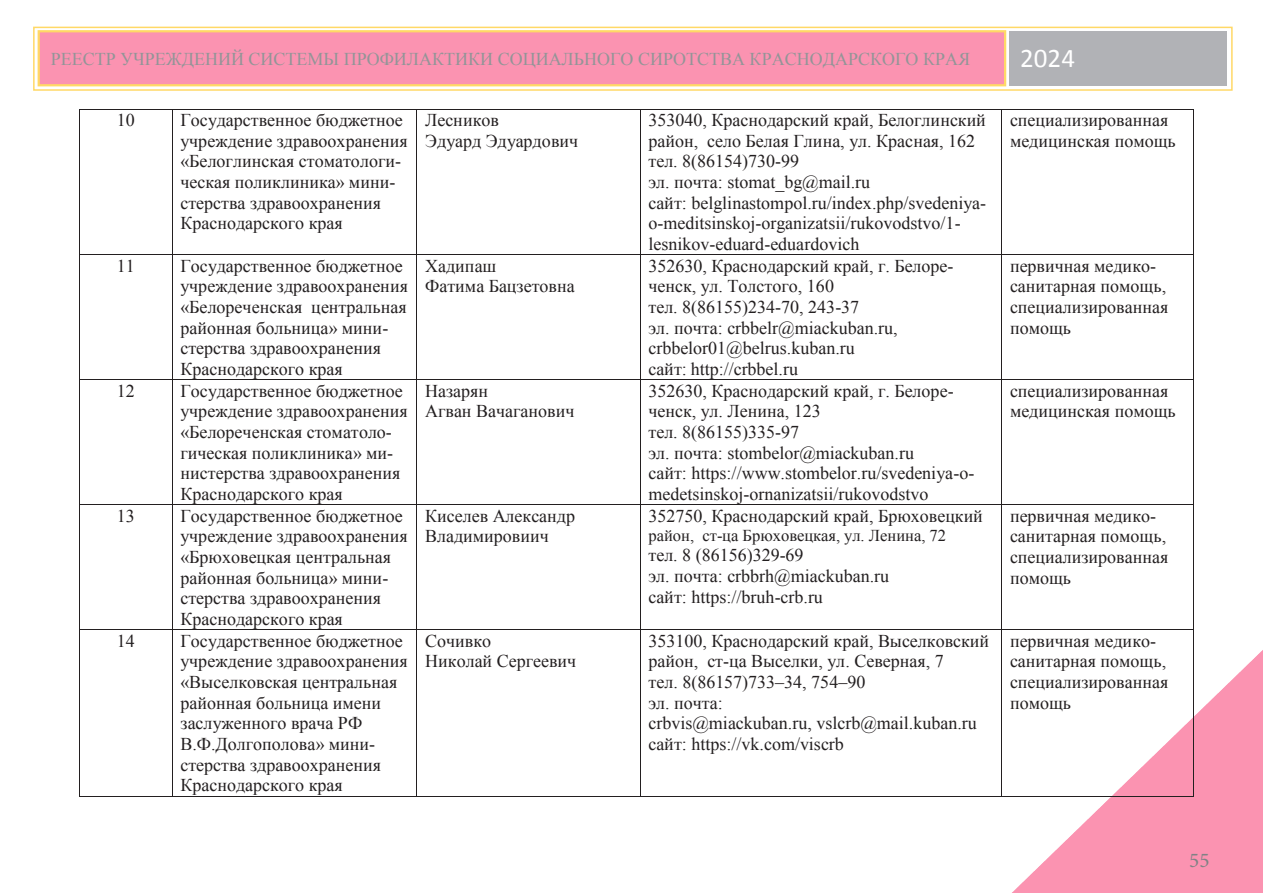
<style>
.page{position:relative;width:1263px;height:893px;background:#fff}
.page>*{position:absolute;margin:0;border:0;box-sizing:border-box;transform-origin:0 0}
.t1{font:27px "Calibri";color:#fff}
.t2{font:21px "Minion Pro";color:#808285}
.t3{font:18px/20.7px "Times New Roman";color:#231f20}
.t4{font:18px "Times New Roman";color:#939598}
.t5{font:16.5px "Times New Roman";color:#231f20}
</style>
<div class="page">
<img style="left:1012px;top:650px;width:251px;height:243px">
<div style="left:39px;top:31px;width:966px;height:54px;background:#fb93b1"></div>
<div style="left:38px;top:30px;width:968px;height:56px;border:2px solid #ffd966"></div>
<div style="left:1009px;top:31px;width:217px;height:54px;background:#b1b2b6"></div>
<div style="left:33px;top:27px;width:1200px;height:64px;border:2px solid #ffd966"></div>
<hr style="left:79px;top:109px;width:93px;height:1px;background:#231f20">
<hr style="left:173px;top:109px;width:244px;height:1px;background:#231f20">
<hr style="left:417px;top:109px;width:223px;height:1px;background:#231f20">
<hr style="left:640px;top:109px;width:361px;height:1px;background:#231f20">
<hr style="left:1002px;top:109px;width:191px;height:1px;background:#231f20">
<hr style="left:79px;top:109px;width:1px;height:145px;background:#231f20">
<hr style="left:172px;top:109px;width:1px;height:145px;background:#231f20">
<hr style="left:417px;top:109px;width:1px;height:145px;background:#231f20">
<hr style="left:640px;top:109px;width:1px;height:145px;background:#231f20">
<hr style="left:1001px;top:109px;width:1px;height:145px;background:#231f20">
<hr style="left:1193px;top:109px;width:1px;height:145px;background:#231f20">
<hr style="left:79px;top:254px;width:93px;height:1px;background:#231f20">
<hr style="left:173px;top:254px;width:244px;height:1px;background:#231f20">
<hr style="left:417px;top:254px;width:223px;height:1px;background:#231f20">
<hr style="left:640px;top:254px;width:361px;height:1px;background:#231f20">
<hr style="left:1002px;top:254px;width:191px;height:1px;background:#231f20">
<hr style="left:79px;top:255px;width:1px;height:124px;background:#231f20">
<hr style="left:172px;top:255px;width:1px;height:124px;background:#231f20">
<hr style="left:417px;top:255px;width:1px;height:124px;background:#231f20">
<hr style="left:640px;top:255px;width:1px;height:124px;background:#231f20">
<hr style="left:1001px;top:255px;width:1px;height:124px;background:#231f20">
<hr style="left:1193px;top:255px;width:1px;height:124px;background:#231f20">
<hr style="left:79px;top:379px;width:93px;height:1px;background:#231f20">
<hr style="left:173px;top:379px;width:244px;height:1px;background:#231f20">
<hr style="left:417px;top:379px;width:223px;height:1px;background:#231f20">
<hr style="left:640px;top:379px;width:361px;height:1px;background:#231f20">
<hr style="left:1002px;top:379px;width:191px;height:1px;background:#231f20">
<hr style="left:79px;top:380px;width:1px;height:124px;background:#231f20">
<hr style="left:172px;top:380px;width:1px;height:124px;background:#231f20">
<hr style="left:417px;top:380px;width:1px;height:124px;background:#231f20">
<hr style="left:640px;top:380px;width:1px;height:124px;background:#231f20">
<hr style="left:1001px;top:380px;width:1px;height:124px;background:#231f20">
<hr style="left:1193px;top:380px;width:1px;height:124px;background:#231f20">
<hr style="left:79px;top:504px;width:93px;height:1px;background:#231f20">
<hr style="left:173px;top:504px;width:244px;height:1px;background:#231f20">
<hr style="left:417px;top:504px;width:223px;height:1px;background:#231f20">
<hr style="left:640px;top:504px;width:361px;height:1px;background:#231f20">
<hr style="left:1002px;top:504px;width:191px;height:1px;background:#231f20">
<hr style="left:79px;top:505px;width:1px;height:124px;background:#231f20">
<hr style="left:172px;top:505px;width:1px;height:124px;background:#231f20">
<hr style="left:417px;top:505px;width:1px;height:124px;background:#231f20">
<hr style="left:640px;top:505px;width:1px;height:124px;background:#231f20">
<hr style="left:1001px;top:505px;width:1px;height:124px;background:#231f20">
<hr style="left:1193px;top:505px;width:1px;height:124px;background:#231f20">
<hr style="left:79px;top:629px;width:93px;height:1px;background:#231f20">
<hr style="left:173px;top:629px;width:244px;height:1px;background:#231f20">
<hr style="left:417px;top:629px;width:223px;height:1px;background:#231f20">
<hr style="left:640px;top:629px;width:361px;height:1px;background:#231f20">
<hr style="left:1002px;top:629px;width:191px;height:1px;background:#231f20">
<hr style="left:79px;top:630px;width:1px;height:166px;background:#231f20">
<hr style="left:79px;top:796px;width:93px;height:1px;background:#231f20">
<hr style="left:172px;top:630px;width:1px;height:166px;background:#231f20">
<hr style="left:173px;top:796px;width:244px;height:1px;background:#231f20">
<hr style="left:417px;top:630px;width:1px;height:166px;background:#231f20">
<hr style="left:417px;top:796px;width:223px;height:1px;background:#231f20">
<hr style="left:640px;top:630px;width:1px;height:166px;background:#231f20">
<hr style="left:640px;top:796px;width:361px;height:1px;background:#231f20">
<hr style="left:1001px;top:630px;width:1px;height:166px;background:#231f20">
<hr style="left:1002px;top:796px;width:191px;height:1px;background:#231f20">
<hr style="left:1193px;top:630px;width:1px;height:166px;background:#231f20">
<p class="t4" style="left:51px;top:47px;width:921px">РЕЕСТР УЧРЕЖДЕНИЙ СИСТЕМЫ ПРОФИЛАКТИКИ СОЦИАЛЬНОГО СИРОТСТВА КРАСНОДАРСКОГО КРАЯ</p>
<p class="t1" style="left:1020px;top:41px;width:56px">2024</p>
<p class="t3" style="left:117px;top:109px;width:19px">10</p>
<p class="t3" style="left:181px;top:109px;width:229px">Государственное бюджетное учреждение здравоохранения «Белоглинская стоматологи&shy;ческая поликлиника» мини&shy;стерства здравоохранения<br>Краснодарского края</p>
<p class="t3" style="left:425px;top:109px;width:154px">Лесников<br>Эдуард Эдуардович</p>
<p class="t3" style="left:648px;top:109px;width:339px">353040, Краснодарский край, Белоглинский район, село Белая Глина, ул. Красная, 162 тел. 8(86154)730-99<br>эл. почта: stomat_bg@mail.ru<br>сайт: belglinastompol.ru/index.php/svedeniya&shy;o-meditsinskoj-organizatsii/rukovodstvo/1- lesnikov-eduard-eduardovich</p>
<p class="t3" style="left:1010px;top:109px;width:167px">специализированная медицинская помощь</p>
<p class="t3" style="left:117px;top:255px;width:19px">11</p>
<p class="t3" style="left:181px;top:255px;width:229px">Государственное бюджетное учреждение здравоохранения «Белореченская центральная районная больница» мини&shy;стерства здравоохранения<br>Краснодарского края</p>
<p class="t3" style="left:425px;top:255px;width:151px">Хадипаш<br>Фатима Бацзетовна</p>
<p class="t3" style="left:648px;top:255px;width:307px">352630, Краснодарский край, г. Белоре&shy;ченск, ул. Толстого, 160<br>тел. 8(86155)234-70, 243-37<br>эл. почта: crbbelr@miackuban.ru, crbbelor01@belrus.kuban.ru<br>сайт: http://crbbel.ru</p>
<p class="t3" style="left:1010px;top:255px;width:160px">первичная медико&shy;санитарная помощь, специализированная помощь</p>
<p class="t3" style="left:117px;top:380px;width:19px">12</p>
<p class="t3" style="left:181px;top:380px;width:229px">Государственное бюджетное учреждение здравоохранения «Белореченская стоматоло&shy;гическая поликлиника» ми&shy;нистерства здравоохранения<br>Краснодарского края</p>
<p class="t3" style="left:425px;top:380px;width:151px">Назарян<br>Агван Вачаганович</p>
<p class="t3" style="left:648px;top:380px;width:327px">352630, Краснодарский край, г. Белоре&shy;ченск, ул. Ленина, 123<br>тел. 8(86155)335-97<br>эл. почта: stombelor@miackuban.ru<br>сайт: https://www.stombelor.ru/svedeniya-o&shy;medetsinskoj-ornanizatsii/rukovodstvo</p>
<p class="t3" style="left:1010px;top:380px;width:167px">специализированная медицинская помощь</p>
<p class="t3" style="left:117px;top:505px;width:19px">13</p>
<p class="t3" style="left:181px;top:505px;width:229px">Государственное бюджетное учреждение здравоохранения «Брюховецкая центральная районная больница» мини&shy;стерства здравоохранения<br>Краснодарского края</p>
<p class="t3" style="left:425px;top:505px;width:151px">Киселев Александр<br>Владимировиич</p>
<p class="t3" style="left:648px;top:505px;width:336px">352750, Краснодарский край, Брюховецкий</p>
<p class="t3" style="left:1010px;top:505px;width:160px">первичная медико&shy;санитарная помощь, специализированная помощь</p>
<p class="t5" style="left:648px;top:524px;width:299px">район, ст-ца Брюховецкая, ул. Ленина, 72</p>
<p class="t3" style="left:648px;top:544px;width:242px">тел. 8 (86156)329-69<br>эл. почта: crbbrh@miackuban.ru сайт: https://bruh-crb.ru</p>
<p class="t3" style="left:117px;top:630px;width:19px">14</p>
<p class="t3" style="left:181px;top:630px;width:229px">Государственное бюджетное учреждение здравоохранения «Выселковская центральная районная больница имени заслуженного врача РФ<br>В.Ф.Долгополова» мини&shy;стерства здравоохранения<br>Краснодарского края</p>
<p class="t3" style="left:425px;top:630px;width:152px">Сочивко<br>Николай Сергеевич</p>
<p class="t3" style="left:648px;top:630px;width:342px">353100, Краснодарский край, Выселковский район, ст-ца Выселки, ул. Северная, 7<br>тел. 8(86157)733–34, 754–90<br>эл. почта:<br>crbvis@miackuban.ru, vslcrb@mail.kuban.ru сайт: https://vk.com/viscrb</p>
<p class="t3" style="left:1010px;top:630px;width:160px">первичная медико&shy;санитарная помощь, специализированная помощь</p>
<p class="t2" style="left:1189px;top:846px;width:22px">55</p>
</div>
